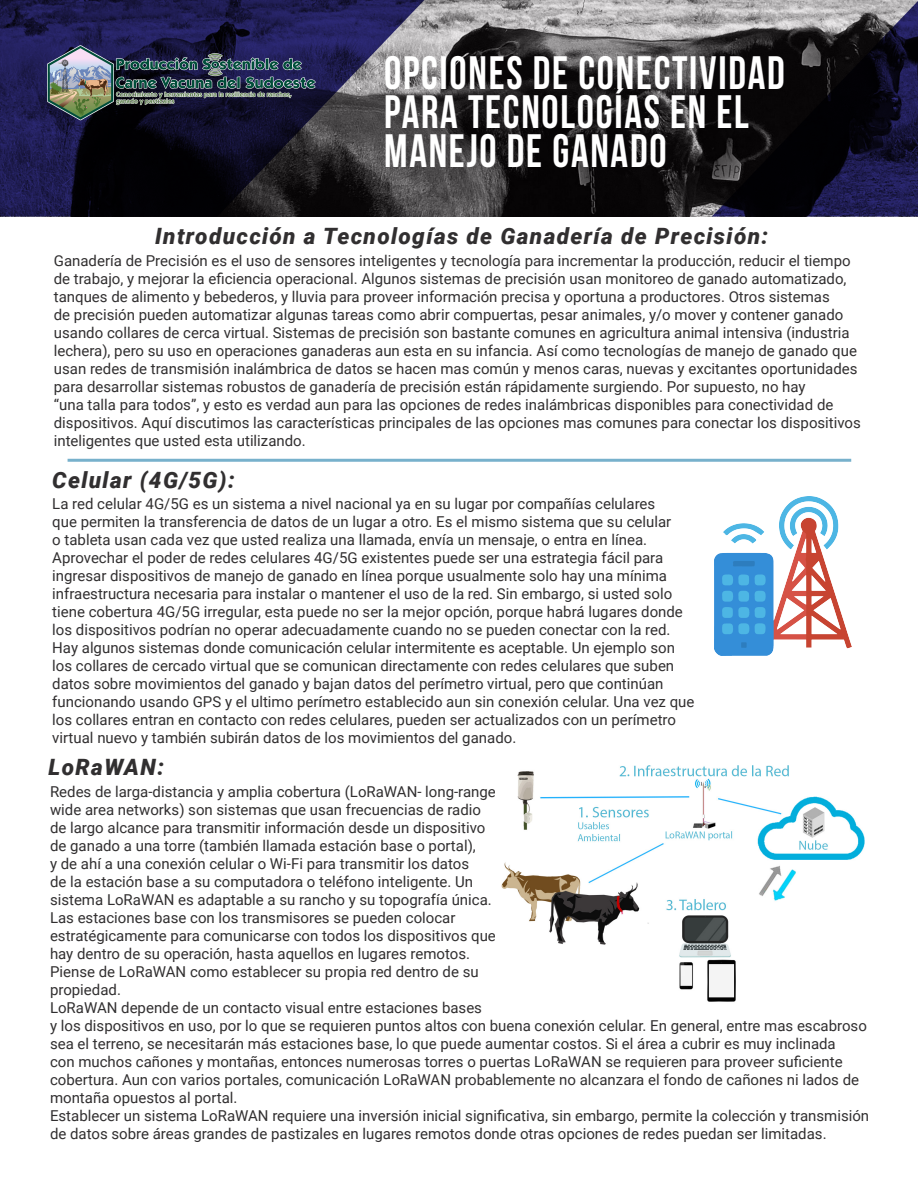
<style>
.page{position:relative;width:918px;height:1188px;background:#fff}
.page>*{position:absolute;margin:0;border:0;box-sizing:border-box;transform-origin:0 0}
.Text_Left_Justify{font:700 46.8px/39px "Bebas Neue";letter-spacing:.04em;color:#fff;scale:.93 1}
.t1{font:italic 900 22.5px "Roboto";letter-spacing:.06em;color:#312f30}
.Text_Left_Justify-2{font:15px/18px "Roboto";color:#312f30}
</style>
<div class="page">
<svg style="left:424px;top:0;width:288px;height:217px;background:#403e3f"></svg>
<svg style="left:0;top:0;width:424px;height:217px;background:#26243e"></svg>
<svg style="left:712px;top:0;width:206px;height:217px;background:#252330"></svg>
<img style="left:43px;top:43px;width:278px;height:80px">
<img style="left:714px;top:497px;width:137px;height:158px">
<hr style="left:68px;top:459px;width:783px;height:3px;background:#1176a6">
<img style="left:501px;top:765px;width:364px;height:237px">
<p class="Text_Left_Justify" style="left:384px;top:52px;width:432px">OPCIONES DE CONECTIVIDAD<br>PARA TECNOLOGÍAS EN EL<br>MANEJO DE GANADO</p>
<p class="t1" style="left:155px;top:220px;width:614px">Introducción a Tecnologías de Ganadería de Precisión:</p>
<p class="Text_Left_Justify-2" style="left:54px;top:251px;width:809px">Ganadería de Precisión es el uso de sensores inteligentes y tecnología para incrementar la producción, reducir el tiempo de trabajo, y mejorar la eficiencia operacional. Algunos sistemas de precisión usan monitoreo de ganado automatizado, tanques de alimento y bebederos, y lluvia para proveer información precisa y oportuna a productores. Otros sistemas<br>de precisión pueden automatizar algunas tareas como abrir compuertas, pesar animales, y/o mover y contener ganado usando collares de cerca virtual. Sistemas de precisión son bastante comunes en agricultura animal intensiva (industria lechera), pero su uso en operaciones ganaderas aun esta en su infancia. Así como tecnologías de manejo de ganado que usan redes de transmisión inalámbrica de datos se hacen mas común y menos caras, nuevas y excitantes oportunidades para desarrollar sistemas robustos de ganadería de precisión están rápidamente surgiendo. Por supuesto, no hay<br>“una talla para todos”, y esto es verdad aun para las opciones de redes inalámbricas disponibles para conectividad de dispositivos. Aquí discutimos las características principales de las opciones mas comunes para conectar los dispositivos inteligentes que usted esta utilizando.</p>
<p class="t1" style="left:52px;top:464px;width:184px">Celular (4G/5G):</p>
<p class="Text_Left_Justify-2" style="left:52px;top:494px;width:644px">La red celular 4G/5G es un sistema a nivel nacional ya en su lugar por compañías celulares<br>que permiten la transferencia de datos de un lugar a otro. Es el mismo sistema que su celular<br>o tableta usan cada vez que usted realiza una llamada, envía un mensaje, o entra en línea.<br>Aprovechar el poder de redes celulares 4G/5G existentes puede ser una estrategia fácil para ingresar dispositivos de manejo de ganado en línea porque usualmente solo hay una mínima infraestructura necesaria para instalar o mantener el uso de la red. Sin embargo, si usted solo tiene cobertura 4G/5G irregular, esta puede no ser la mejor opción, porque habrá lugares donde los dispositivos podrían no operar adecuadamente cuando no se pueden conectar con la red.<br>Hay algunos sistemas donde comunicación celular intermitente es aceptable. Un ejemplo son los collares de cercado virtual que se comunican directamente con redes celulares que suben datos sobre movimientos del ganado y bajan datos del perímetro virtual, pero que continúan funcionando usando GPS y el ultimo perímetro establecido aun sin conexión celular. Una vez que los collares entran en contacto con redes celulares, pueden ser actualizados con un perímetro virtual nuevo y también subirán datos de los movimientos del ganado.</p>
<p class="t1" style="left:49px;top:751px;width:117px">LoRaWAN:</p>
<p class="Text_Left_Justify-2" style="left:50px;top:782px;width:447px">Redes de larga-distancia y amplia cobertura (LoRaWAN- long-range wide area networks) son sistemas que usan frecuencias de radio de largo alcance para transmitir información desde un dispositivo de ganado a una torre (también llamada estación base o portal),<br>y de ahí a una conexión celular o Wi-Fi para transmitir los datos<br>de la estación base a su computadora o teléfono inteligente. Un sistema LoRaWAN es adaptable a su rancho y su topografía única.<br>Las estaciones base con los transmisores se pueden colocar estratégicamente para comunicarse con todos los dispositivos que hay dentro de su operación, hasta aquellos en lugares remotos.<br>Piense de LoRaWAN como establecer su propia red dentro de su propiedad.</p>
<p class="Text_Left_Justify-2" style="left:50px;top:998px;width:818px">LoRaWAN depende de un contacto visual entre estaciones bases<br>y los dispositivos en uso, por lo que se requieren puntos altos con buena conexión celular. En general, entre mas escabroso sea el terreno, se necesitarán más estaciones base, lo que puede aumentar costos. Si el área a cubrir es muy inclinada<br>con muchos cañones y montañas, entonces numerosas torres o puertas LoRaWAN se requieren para proveer suficiente cobertura. Aun con varios portales, comunicación LoRaWAN probablemente no alcanzara el fondo de cañones ni lados de montaña opuestos al portal.</p>
<p class="Text_Left_Justify-2" style="left:50px;top:1106px;width:821px">Establecer un sistema LoRaWAN requiere una inversión inicial significativa, sin embargo, permite la colección y transmisión de datos sobre áreas grandes de pastizales en lugares remotos donde otras opciones de redes puedan ser limitadas.</p>
</div>
